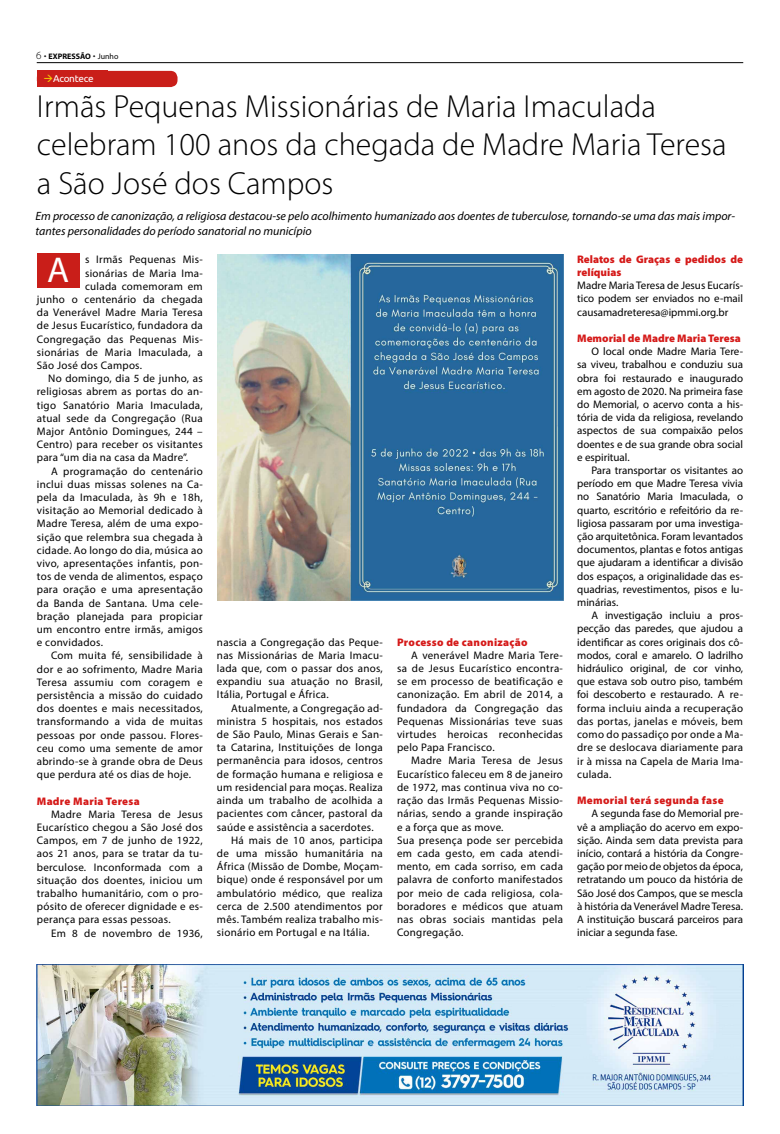
<style>
.page{position:relative;width:780px;height:1134px;background:#fff}
.page>*{position:absolute;margin:0;border:0;box-sizing:border-box;transform-origin:0 0}
.t1{font:36px "Myriad Pro";color:#fff}
.t2{font:300 32px/38.4px "Myriad Pro";color:#000}
.t3{font:italic 12px/14.4px "Myriad Pro";color:#000}
.t4{font:11px/13.2px "Myriad Pro";letter-spacing:.025em;color:#000;text-align:justify}
.t5{font:900 11px/13.2px "Myriad Pro";letter-spacing:.01em;color:#d51a19}
.t6{font:10px "Ubuntu";letter-spacing:-.025em;color:#fff}
.t7{font:700 8px "Myriad Pro";color:#000}
.s1{font-weight:300;font-size:11px}
.s2{font-weight:400}
.s3{color:#f6d000}
</style>
<div class="page">
<hr style="left:37px;top:62px;width:706px;height:1px;background:#000">
<img style="left:37px;top:964px;width:706px;height:141px">
<div style="left:37px;top:71px;width:140px;height:16px;background:#c91e19;border-radius:7px"></div>
<div style="left:37px;top:71px;width:71px;height:16px;background:#c91e19"></div>
<img style="left:217px;top:255px;width:346px;height:345px">
<div style="left:37px;top:253px;width:42px;height:34px;background:#c91e19"></div>
<p class="t7" style="left:36px;top:51px;width:84px"><span class="s1">6</span> EXPRESSÃO <span class="s2">Junho</span></p>
<h2 class="t2" style="left:37px;top:87px;width:691px">Irmãs Pequenas Missionárias de Maria Imaculada celebram 100 anos da chegada de Madre Maria Teresa a São José dos Campos</h2>
<p class="t6" style="left:44px;top:72px;width:52px"><span class="s3">→</span>Acontece</p>
<p class="t3" style="left:35px;top:209px;width:701px">Em processo de canonização, a religiosa destacou-se pelo acolhimento humanizado aos doentes de tuberculose, tornando-se uma das mais impor&shy;tantes personalidades do período sanatorial no município</p>
<h1 class="t1" style="left:47px;top:248px;width:24px">A</h1>
<p class="t5" style="left:577px;top:252px;width:167px">Relatos de Graças e pedidos de relíquias</p>
<p class="t4" style="left:577px;top:279px;width:167px">Madre Maria Teresa de Jesus Eucarís&shy;tico podem ser enviados no e-mail causamadreteresa@ipmmi.org.br</p>
<p class="t5" style="left:577px;top:331px;width:165px">Memorial de Madre Maria Teresa</p>
<p class="t4" style="left:577px;top:345px;width:167px;text-indent:14px">O local onde Madre Maria Tere&shy;sa viveu, trabalhou e conduziu sua obra foi restaurado e inaugurado em agosto de 2020. Na primeira fase do Memorial, o acervo conta a his&shy;tória de vida da religiosa, revelando aspectos de sua compaixão pelos doentes e de sua grande obra social e espiritual.</p>
<p class="t4" style="left:577px;top:464px;width:167px;text-indent:14px">Para transportar os visitantes ao período em que Madre Teresa vivia no Sanatório Maria Imaculada, o quarto, escritório e refeitório da re&shy;ligiosa passaram por uma investiga&shy;ção arquitetônica. Foram levantados documentos, plantas e fotos antigas que ajudaram a identificar a divisão dos espaços, a originalidade das es&shy;quadrias, revestimentos, pisos e lu&shy;minárias.</p>
<p class="t4" style="left:577px;top:609px;width:167px;text-indent:14px">A investigação incluiu a pros&shy;pecção das paredes, que ajudou a identificar as cores originais dos cô&shy;modos, coral e amarelo. O ladrilho hidráulico original, de cor vinho, que estava sob outro piso, também foi descoberto e restaurado. A re&shy;forma incluiu ainda a recuperação das portas, janelas e móveis, bem como do passadiço por onde a Ma&shy;dre se deslocava diariamente para ir à missa na Capela de Maria Ima&shy;culada.</p>
<p class="t5" style="left:577px;top:793px;width:148px">Memorial terá segunda fase</p>
<p class="t4" style="left:577px;top:807px;width:167px;text-indent:14px">A segunda fase do Memorial pre&shy;vê a ampliação do acervo em expo&shy;sição. Ainda sem data prevista para início, contará a história da Congre&shy;gação por meio de objetos da época, retratando um pouco da história de São José dos Campos, que se mescla à história da Venerável Madre Teresa.<br>A instituição buscará parceiros para iniciar a segunda fase.</p>
<p class="t4" style="left:85px;top:253px;width:119px">s Irmãs Pequenas Mis-</p>
<p class="t4" style="left:85px;top:266px;width:119px">sionárias de Maria Ima-</p>
<p class="t4" style="left:85px;top:279px;width:119px">culada comemoram em</p>
<p class="t4" style="left:37px;top:293px;width:167px">junho o centenário da chegada</p>
<p class="t4" style="left:37px;top:306px;width:167px">da Venerável Madre Maria Teresa</p>
<p class="t4" style="left:37px;top:319px;width:167px">de Jesus Eucarístico, fundadora da</p>
<p class="t4" style="left:37px;top:332px;width:167px">Congregação das Pequenas Mis-</p>
<p class="t4" style="left:37px;top:345px;width:167px">sionárias de Maria Imaculada, a</p>
<p class="t4" style="left:37px;top:359px;width:107px">São José dos Campos.</p>
<p class="t4" style="left:48px;top:372px;width:156px">No domingo, dia 5 de junho, as</p>
<p class="t4" style="left:37px;top:385px;width:167px">religiosas abrem as portas do an-</p>
<p class="t4" style="left:37px;top:398px;width:167px">tigo Sanatório Maria Imaculada,</p>
<p class="t4" style="left:37px;top:411px;width:167px">atual sede da Congregação (Rua</p>
<p class="t4" style="left:37px;top:425px;width:167px">Major Antônio Domingues, 244 –</p>
<p class="t4" style="left:37px;top:438px;width:167px">Centro) para receber os visitantes</p>
<p class="t4" style="left:37px;top:451px;width:153px">para “um dia na casa da Madre”.</p>
<p class="t4" style="left:51px;top:464px;width:153px">A programação do centenário</p>
<p class="t4" style="left:37px;top:477px;width:167px">inclui duas missas solenes na Ca-</p>
<p class="t4" style="left:37px;top:491px;width:167px">pela da Imaculada, às 9h e 18h,</p>
<p class="t4" style="left:37px;top:504px;width:167px">visitação ao Memorial dedicado à</p>
<p class="t4" style="left:37px;top:517px;width:167px">Madre Teresa, além de uma expo-</p>
<p class="t4" style="left:37px;top:530px;width:167px">sição que relembra sua chegada à</p>
<p class="t4" style="left:37px;top:543px;width:167px">cidade. Ao longo do dia, música ao</p>
<p class="t4" style="left:37px;top:557px;width:167px">vivo, apresentações infantis, pon-</p>
<p class="t4" style="left:37px;top:570px;width:167px">tos de venda de alimentos, espaço</p>
<p class="t4" style="left:37px;top:583px;width:167px">para oração e uma apresentação</p>
<p class="t4" style="left:37px;top:596px;width:167px">da Banda de Santana. Uma cele-</p>
<p class="t4" style="left:37px;top:609px;width:167px">bração planejada para propiciar</p>
<p class="t4" style="left:37px;top:623px;width:167px">um encontro entre irmãs, amigos</p>
<p class="t4" style="left:37px;top:636px;width:68px">e convidados.</p>
<p class="t4" style="left:51px;top:649px;width:153px">Com muita fé, sensibilidade à</p>
<p class="t4" style="left:37px;top:662px;width:167px">dor e ao sofrimento, Madre Maria</p>
<p class="t4" style="left:37px;top:675px;width:167px">Teresa assumiu com coragem e</p>
<p class="t4" style="left:37px;top:689px;width:167px">persistência a missão do cuidado</p>
<p class="t4" style="left:37px;top:702px;width:167px">dos doentes e mais necessitados,</p>
<p class="t4" style="left:37px;top:715px;width:167px">transformando a vida de muitas</p>
<p class="t4" style="left:37px;top:728px;width:167px">pessoas por onde passou. Flores-</p>
<p class="t4" style="left:37px;top:741px;width:167px">ceu como uma semente de amor</p>
<p class="t4" style="left:37px;top:755px;width:167px">abrindo-se à grande obra de Deus</p>
<p class="t4" style="left:37px;top:768px;width:156px">que perdura até os dias de hoje.</p>
<p class="t5" style="left:37px;top:794px;width:104px">Madre Maria Teresa</p>
<p class="t4" style="left:37px;top:807px;width:167px;text-indent:14px">Madre Maria Teresa de Jesus Eucarístico chegou a São José dos Campos, em 7 de junho de 1922, aos 21 anos, para se tratar da tu&shy;berculose. Inconformada com a situação dos doentes, iniciou um trabalho humanitário, com o pro&shy;pósito de oferecer dignidade e es&shy;perança para essas pessoas.</p>
<p class="t4" style="left:51px;top:926px;width:153px">Em 8 de novembro de 1936,</p>
<p class="t4" style="left:217px;top:635px;width:167px">nascia a Congregação das Peque&shy;nas Missionárias de Maria Imacu&shy;lada que, com o passar dos anos, expandiu sua atuação no Brasil, Itália, Portugal e África.</p>
<p class="t4" style="left:231px;top:701px;width:153px">Atualmente, a Congregação ad-</p>
<p class="t4" style="left:217px;top:714px;width:167px">ministra 5 hospitais, nos estados</p>
<p class="t4" style="left:217px;top:728px;width:167px">de São Paulo, Minas Gerais e San-</p>
<p class="t4" style="left:217px;top:741px;width:167px">ta Catarina, Instituições de longa</p>
<p class="t4" style="left:217px;top:754px;width:167px">permanência para idosos, centros</p>
<p class="t4" style="left:217px;top:767px;width:167px">de formação humana e religiosa e</p>
<p class="t4" style="left:217px;top:780px;width:167px">um residencial para moças. Realiza</p>
<p class="t4" style="left:217px;top:794px;width:167px">ainda um trabalho de acolhida a</p>
<p class="t4" style="left:217px;top:807px;width:167px">pacientes com câncer, pastoral da</p>
<p class="t4" style="left:217px;top:820px;width:158px">saúde e assistência a sacerdotes.</p>
<p class="t4" style="left:231px;top:833px;width:153px">Há mais de 10 anos, participa</p>
<p class="t4" style="left:217px;top:846px;width:167px">de uma missão humanitária na</p>
<p class="t4" style="left:217px;top:860px;width:167px">África (Missão de Dombe, Moçam-</p>
<p class="t4" style="left:217px;top:873px;width:167px">bique) onde é responsável por um</p>
<p class="t4" style="left:217px;top:886px;width:167px">ambulatório médico, que realiza</p>
<p class="t4" style="left:217px;top:899px;width:167px">cerca de 2.500 atendimentos por</p>
<p class="t4" style="left:217px;top:912px;width:167px">mês. Também realiza trabalho mis-</p>
<p class="t4" style="left:217px;top:926px;width:154px">sionário em Portugal e na Itália.</p>
<p class="t5" style="left:397px;top:635px;width:132px">Processo de canonização</p>
<p class="t4" style="left:397px;top:648px;width:167px;text-indent:14px">A venerável Madre Maria Tere&shy;sa de Jesus Eucarístico encontra&shy;se em processo de beatificação e canonização. Em abril de 2014, a fundadora da Congregação das Pequenas Missionárias teve suas virtudes heroicas reconhecidas pelo Papa Francisco.</p>
<p class="t4" style="left:397px;top:754px;width:167px;text-align:left;text-indent:14px">Madre Maria Teresa de Jesus<br>Eucarístico faleceu em 8 de janeiro de 1972, mas continua viva no co&shy;ração das Irmãs Pequenas Missio&shy;nárias, sendo a grande inspiração e a força que as move.<br>Sua presença pode ser percebida em cada gesto, em cada atendi&shy;mento, em cada sorriso, em cada palavra de conforto manifestados por meio de cada religiosa, cola&shy;boradores e médicos que atuam nas obras sociais mantidas pela<br>Congregação.</p>
</div>
